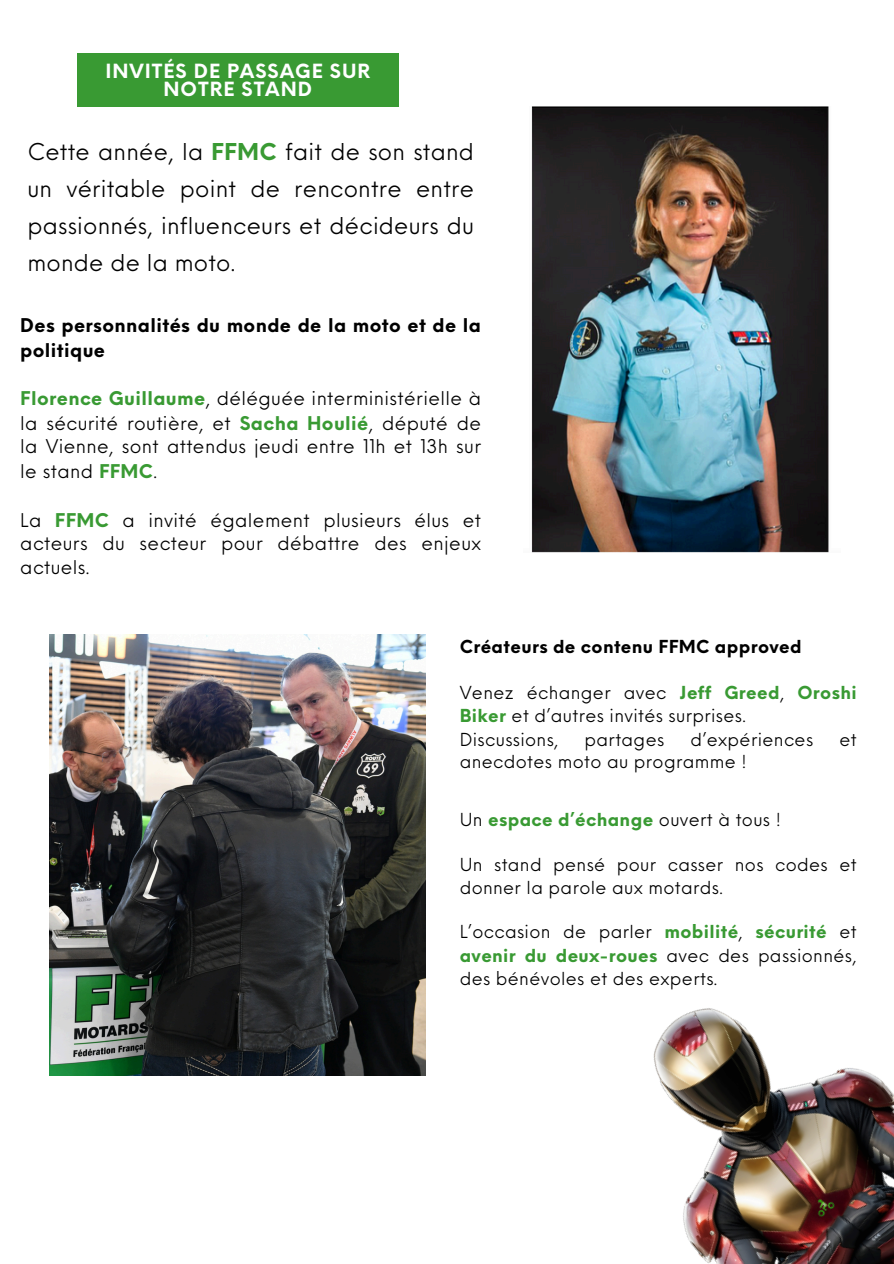
<style>
.page{position:relative;width:894px;height:1264px;background:#fff}
.page>*{position:absolute;margin:0;border:0;box-sizing:border-box;transform-origin:0 0}
.t1{font:22.65px/37.2px "Neue Einstellung";letter-spacing:.01em;color:#000;text-align:justify}
.t2{font:700 19.05px/18px "Neue Einstellung";letter-spacing:.05em;color:#fff;text-align:center}
.t3{font:18.45px/24.3px "Neue Einstellung";letter-spacing:.02em;color:#000;text-align:justify}
.t4{font:700 18.45px/24.8px "Neue Einstellung";letter-spacing:.02em;color:#000}
.t5{font:17.55px/23.4px "Neue Einstellung";letter-spacing:.02em;color:#000}
.t6{font:700 17.55px "Neue Einstellung";letter-spacing:.02em;color:#000}
.t7{font:700 17.55px "Neue Einstellung";letter-spacing:.02em;color:#399a33}
.s1{font-weight:700;color:#399a33}
.s2{font-weight:400;color:#000}
</style>
<div class="page">
<img style="left:531px;top:106px;width:298px;height:446px">
<div style="left:77px;top:53px;width:321px;height:53px;background:#399a33"></div>
<img style="left:50px;top:634px;width:376px;height:441px">
<img style="left:653px;top:1008px;width:240px;height:255px">
<h2 class="t2" style="left:105px;top:60px;width:266px">INVITÉS DE PASSAGE SUR<br>NOTRE STAND</h2>
<h1 class="t1" style="left:27px;top:131px;width:448px">Cette année, la <span class="s1">FFMC</span> fait de son stand un véritable point de rencontre entre passionnés, influenceurs et décideurs du monde de la moto.</h1>
<h3 class="t4" style="left:20px;top:311px;width:462px">Des personnalités du monde de la moto et de la politique</h3>
<p class="t3" style="left:20px;top:384px;width:462px"><span class="s1">Florence Guillaume</span>, déléguée interministérielle à la sécurité routière, et <span class="s1">Sacha Houlié</span>, député de la Vienne, sont attendus jeudi entre 11h et 13h sur le stand <span class="s1">FFMC</span>.</p>
<p class="t3" style="left:20px;top:506px;width:462px;line-height:23.7px">La <span class="s1">FFMC</span> a invité également plusieurs élus et acteurs du secteur pour débattre des enjeux actuels.</p>
<p class="t6" style="left:459px;top:630px;width:343px">Créateurs de contenu FFMC approved</p>
<p class="t5" style="left:459px;top:679px;width:398px">Venez échanger avec <span class="s1">Jeff Greed</span>, <span class="s1">Oroshi<br>Biker</span> et d’autres invités surprises.</p>
<h3 class="t5" style="left:459px;top:725px;width:100px">Discussions,</h3>
<h3 class="t5" style="left:584px;top:725px;width:81px">partages</h3>
<h3 class="t5" style="left:690px;top:725px;width:124px">d’expériences</h3>
<h3 class="t5" style="left:839px;top:725px;width:19px">et</h3>
<h3 class="t5" style="left:459px;top:748px;width:288px">anecdotes moto au programme !</h3>
<p class="t7" style="left:459px;top:803px;width:322px"><span class="s2">Un</span> espace d’échange <span class="s2">ouvert à tous !</span></p>
<p class="t5" style="left:459px;top:852px;width:398px;line-height:22.4px">Un stand pensé pour casser nos codes et donner la parole aux motards.</p>
<p class="t5" style="left:459px;top:918px;width:398px;text-align:justify">L’occasion de parler <span class="s1">mobilité</span>, <span class="s1">sécurité</span> et <span class="s1">avenir du deux-roues</span> avec des passionnés, des bénévoles et des experts.</p>
</div>
